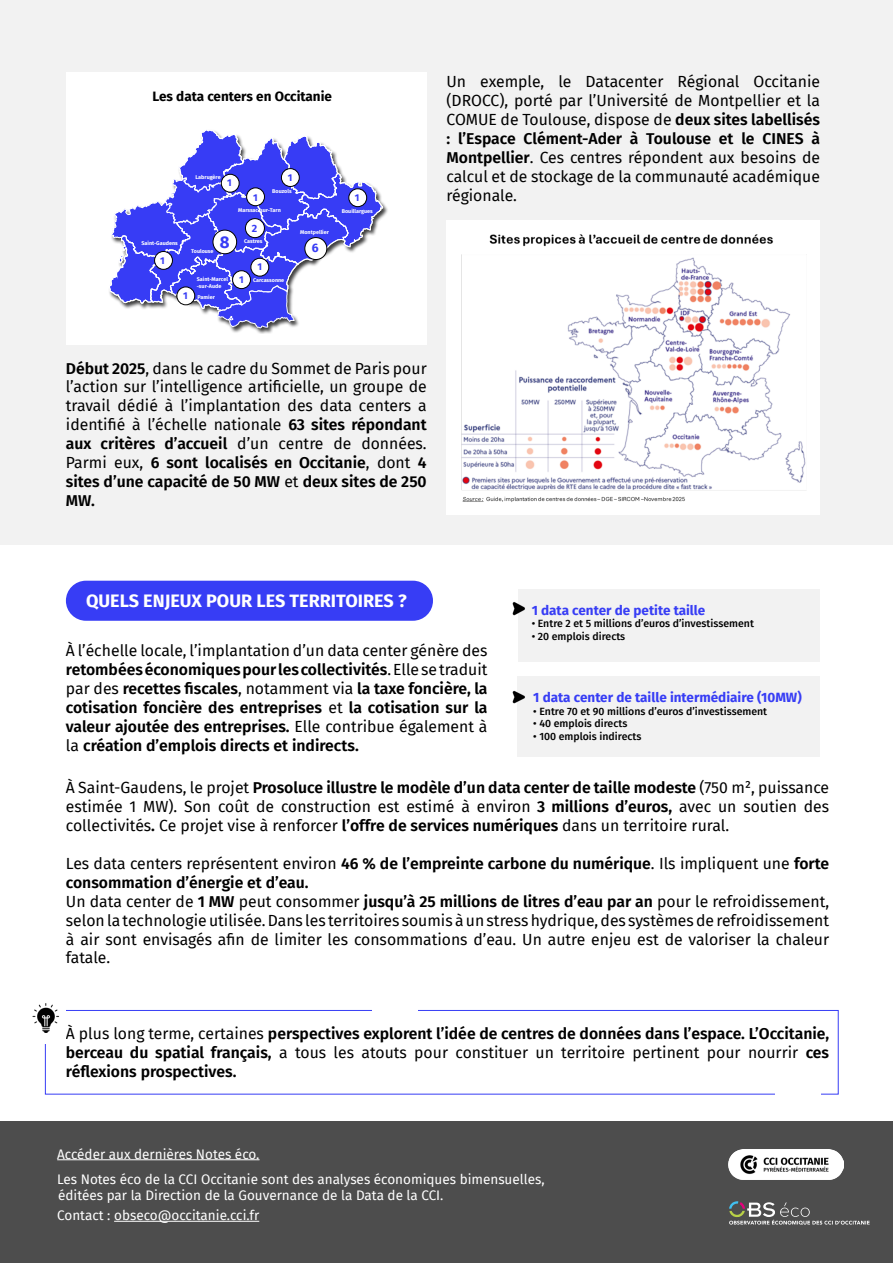
<style>
.page{position:relative;width:893px;height:1263px;background:#fff}
.page>*{position:absolute;margin:0;border:0;box-sizing:border-box;transform-origin:0 0}
.t1{font:700 18px "Fira Sans";color:#fff}
.t2{font:700 16.95px "Fira Sans";color:#373cf5}
.t3{font:15.75px/18.9px "Fira Sans";color:#000;text-align:justify}
.t4{font:600 15.75px/18.9px "Fira Sans";color:#000;text-align:justify}
.t5{font:13.5px/25.5px "Fira Sans";color:#fff}
.t6{font:700 13.5px "Fira Sans";color:#373df5}
.t7{font:700 13.5px "Fira Sans";color:#000}
.t8{font:700 12.15px "Fira Sans";color:#373cf5}
.t9{font:500 10.5px "Fira Sans";color:#000}
.t10{font:700 10.5px "Fira Sans";color:#373cf5}
.t11{font:700 9.9px "Fira Sans";color:#373cf5}
.t12{font:700 5.4px "Fira Sans";color:#fff}
.s1{font-weight:600}
.s2{font-weight:400}
</style>
<div class="page">
<div style="left:0;top:0;width:893px;height:545px;background:#f2f2f2"></div>
<div style="left:66px;top:73px;width:361px;height:272px;background:#fff"></div>
<div style="left:66px;top:581px;width:367px;height:40px;background:#373df5;border-radius:20px"></div>
<div style="left:446px;top:220px;width:374px;height:294px;background:#fff"></div>
<img style="left:461px;top:234px;width:345px;height:268px">
<div style="left:0;top:1122px;width:893px;height:141px;background:#4d4d4d"></div>
<hr style="left:57px;top:1159px;width:202px;height:1px;background:#fff">
<hr style="left:114px;top:1221px;width:145px;height:1px;background:#fff">
<svg style="left:729px;top:1201px;width:141px;height:23px"></svg>
<img style="left:728px;top:1149px;width:115px;height:31px">
<div style="left:518px;top:589px;width:302px;height:73px;background:#f2f2f2"></div>
<div style="left:517px;top:676px;width:303px;height:80px;background:#f2f2f2"></div>
<img style="left:512px;top:602px;width:13px;height:13px">
<img style="left:512px;top:690px;width:13px;height:13px">
<div style="left:45px;top:1010px;width:794px;height:84px;border:1px solid #373df5"></div>
<div style="left:775px;top:1085px;width:46px;height:23px;background:#fff"></div>
<div style="left:22px;top:1003px;width:44px;height:40px;background:#fff"></div>
<div style="left:372px;top:1001px;width:46px;height:24px;background:#fff"></div>
<div style="left:108px;top:128px;width:280px;height:205px;background:#000;opacity:.75"></div>
<svg style="left:109px;top:128px;width:274px;height:201px"></svg>
<div style="left:155px;top:251px;width:17px;height:18px;background:#fff;border-radius:50%"></div>
<div style="left:154px;top:251px;width:19px;height:19px;border:1px solid #000;border-radius:50%"></div>
<div style="left:251px;top:258px;width:18px;height:18px;background:#fff;border-radius:50%"></div>
<div style="left:251px;top:258px;width:18px;height:18px;border:1px solid #000;border-radius:50%"></div>
<div style="left:213px;top:230px;width:24px;height:24px;background:#fff;border-radius:50%"></div>
<div style="left:213px;top:230px;width:24px;height:24px;border:1px solid #000;border-radius:50%"></div>
<div style="left:245px;top:219px;width:19px;height:19px;background:#fff;border-radius:50%"></div>
<div style="left:245px;top:218px;width:20px;height:20px;border:1px solid #000;border-radius:50%"></div>
<div style="left:247px;top:188px;width:17px;height:18px;background:#fff;border-radius:50%"></div>
<div style="left:246px;top:187px;width:19px;height:19px;border:1px solid #000;border-radius:50%"></div>
<div style="left:221px;top:174px;width:18px;height:18px;background:#fff;border-radius:50%"></div>
<div style="left:221px;top:174px;width:19px;height:19px;border:1px solid #000;border-radius:50%"></div>
<div style="left:281px;top:169px;width:18px;height:17px;background:#fff;border-radius:50%"></div>
<div style="left:281px;top:168px;width:19px;height:19px;border:1px solid #000;border-radius:50%"></div>
<div style="left:349px;top:189px;width:18px;height:18px;background:#fff;border-radius:50%"></div>
<div style="left:348px;top:188px;width:19px;height:19px;border:1px solid #000;border-radius:50%"></div>
<div style="left:305px;top:238px;width:22px;height:22px;background:#fff;border-radius:50%"></div>
<div style="left:304px;top:237px;width:23px;height:23px;border:1px solid #000;border-radius:50%"></div>
<div style="left:233px;top:271px;width:17px;height:18px;background:#fff;border-radius:50%"></div>
<div style="left:232px;top:270px;width:19px;height:19px;border:1px solid #000;border-radius:50%"></div>
<div style="left:177px;top:287px;width:18px;height:18px;background:#fff;border-radius:50%"></div>
<div style="left:176px;top:287px;width:19px;height:18px;border:1px solid #000;border-radius:50%"></div>
<img style="left:32px;top:1004px;width:27px;height:29px">
<p class="t7" style="left:153px;top:85px;width:181px">Les data centers en Occitanie</p>
<p class="t12" style="left:196px;top:172px;width:27px">Labrugère</p>
<p class="t11" style="left:227px;top:175px;width:6px">1</p>
<p class="t11" style="left:253px;top:189px;width:6px">1</p>
<p class="t11" style="left:288px;top:169px;width:6px">1</p>
<p class="t12" style="left:272px;top:187px;width:21px">Bouzols</p>
<p class="t12" style="left:238px;top:205px;width:44px">Marssac-sur-Tarn</p>
<p class="t10" style="left:252px;top:219px;width:7px">2</p>
<p class="t2" style="left:220px;top:227px;width:11px">8</p>
<p class="t12" style="left:141px;top:238px;width:38px">Saint-Gaudens</p>
<p class="t12" style="left:244px;top:237px;width:20px">Castres</p>
<p class="t12" style="left:191px;top:246px;width:24px">Toulouse</p>
<p class="t11" style="left:160px;top:252px;width:6px">1</p>
<p class="t11" style="left:183px;top:287px;width:6px">1</p>
<p class="t11" style="left:258px;top:259px;width:6px">1</p>
<p class="t11" style="left:239px;top:271px;width:6px">1</p>
<p class="t12" style="left:197px;top:275px;width:33px">Saint-Marcel</p>
<p class="t12" style="left:253px;top:275px;width:33px">Carcassonne</p>
<p class="t12" style="left:197px;top:281px;width:26px">-sur-Aude</p>
<p class="t12" style="left:198px;top:292px;width:19px">Pamier</p>
<p class="t12" style="left:300px;top:227px;width:30px">Montpellier</p>
<p class="t8" style="left:312px;top:238px;width:8px">6</p>
<p class="t11" style="left:355px;top:189px;width:6px">1</p>
<p class="t12" style="left:342px;top:207px;width:33px">Bouillargues</p>
<p class="t3" style="left:446px;top:72px;width:375px">Un exemple, le Datacenter Régional Occitanie (DROCC), porté par l’Université de Montpellier et la COMUE de Toulouse, dispose de <span class="s1">deux sites labellisés : l’Espace Clément-Ader à Toulouse et le CINES à Montpellier</span>. Ces centres répondent aux besoins de calcul et de stockage de la communauté académique régionale.</p>
<p class="t3" style="left:66px;top:358px;width:362px"><span class="s1">Début 2025</span>, dans le cadre du Sommet de Paris pour l’action sur l’intelligence artificielle, un groupe de travail dédié à l’implantation des data centers a identifié à l’échelle nationale <span class="s1">63 sites répondant aux critères d’accueil</span> d’un centre de données.<br>Parmi eux, <span class="s1">6 sont localisés en Occitanie</span>, dont <span class="s1">4 sites d’une capacité de 50 MW</span> et <span class="s1">deux sites de 250<br>MW.</span></p>
<p class="t1" style="left:86px;top:586px;width:322px">QUELS ENJEUX POUR LES TERRITOIRES ?</p>
<p class="t4" style="left:66px;top:640px;width:423px"><span class="s2">À l’échelle locale, l’implantation d’un data center génère des </span>retombées économiques pour les collectivités<span class="s2">. Elle se traduit par des</span> recettes fiscales<span class="s2">, notamment via</span> la taxe foncière, la cotisation foncière des entreprises <span class="s2">et</span> la cotisation sur la valeur ajoutée des entreprises. <span class="s2">Elle contribue également à la</span> création d’emplois directs et indirects.</p>
<p class="t6" style="left:532px;top:598px;width:175px">1 data center de petite taille</p>
<p class="t9" style="left:532px;top:615px;width:224px">• Entre 2 et 5 millions d’euros d’investissement</p>
<p class="t9" style="left:532px;top:628px;width:95px">• 20 emplois directs</p>
<p class="t6" style="left:533px;top:686px;width:270px">1 data center de taille intermédiaire (10MW)</p>
<p class="t9" style="left:533px;top:703px;width:235px">• Entre 70 et 90 millions d’euros d’investissement</p>
<p class="t9" style="left:533px;top:715px;width:96px">• 40 emplois directs</p>
<p class="t9" style="left:533px;top:728px;width:110px">• 100 emplois indirects</p>
<p class="t3" style="left:66px;top:778px;width:765px">À Saint-Gaudens, le projet <span class="s1">Prosoluce illustre le modèle d’un data center de taille modeste</span> (750 m², puissance estimée 1 MW). Son coût de construction est estimé à environ <span class="s1">3 millions d’euros,</span> avec un soutien des collectivités<span class="s1">.</span> Ce projet vise à renforcer <span class="s1">l’offre de services numériques</span> dans un territoire rural.</p>
<p class="t3" style="left:66px;top:853px;width:765px;text-align:left">Les data centers représentent environ <span class="s1">46 % de l’empreinte carbone du numérique</span>. Ils impliquent une <span class="s1">forte consommation d’énergie et d’eau.<br></span>Un data center de <span class="s1">1 MW</span> peut consommer <span class="s1">jusqu’à 25 millions de litres d’eau par an</span> pour le refroidissement, selon la technologie utilisée. Dans les territoires soumis à un stress hydrique, des systèmes de refroidissement à air sont envisagés afin de limiter les consommations d’eau. Un autre enjeu est de valoriser la chaleur fatale.</p>
<p class="t4" style="left:66px;top:1023px;width:765px"><span class="s2">À plus long terme, certaines</span> perspectives explorent l’idée de centres de données dans l’espace. L’Occitanie, berceau du spatial français, <span class="s2">a tous les atouts pour constituer un territoire pertinent pour nourrir</span> ces réflexions prospectives.</p>
<p class="t5" style="left:57px;top:1141px;width:489px">Accéder aux dernières Notes éco.<br>Les Notes éco de la CCI Occitanie sont des analyses économiques bimensuelles,</p>
<p class="t5" style="left:57px;top:1202px;width:204px">Contact : obseco@occitanie.cci.fr</p>
<p class="t5" style="left:58px;top:1182px;width:387px">éditées par la Direction de la Gouvernance de la Data de la CCI.</p>
</div>
